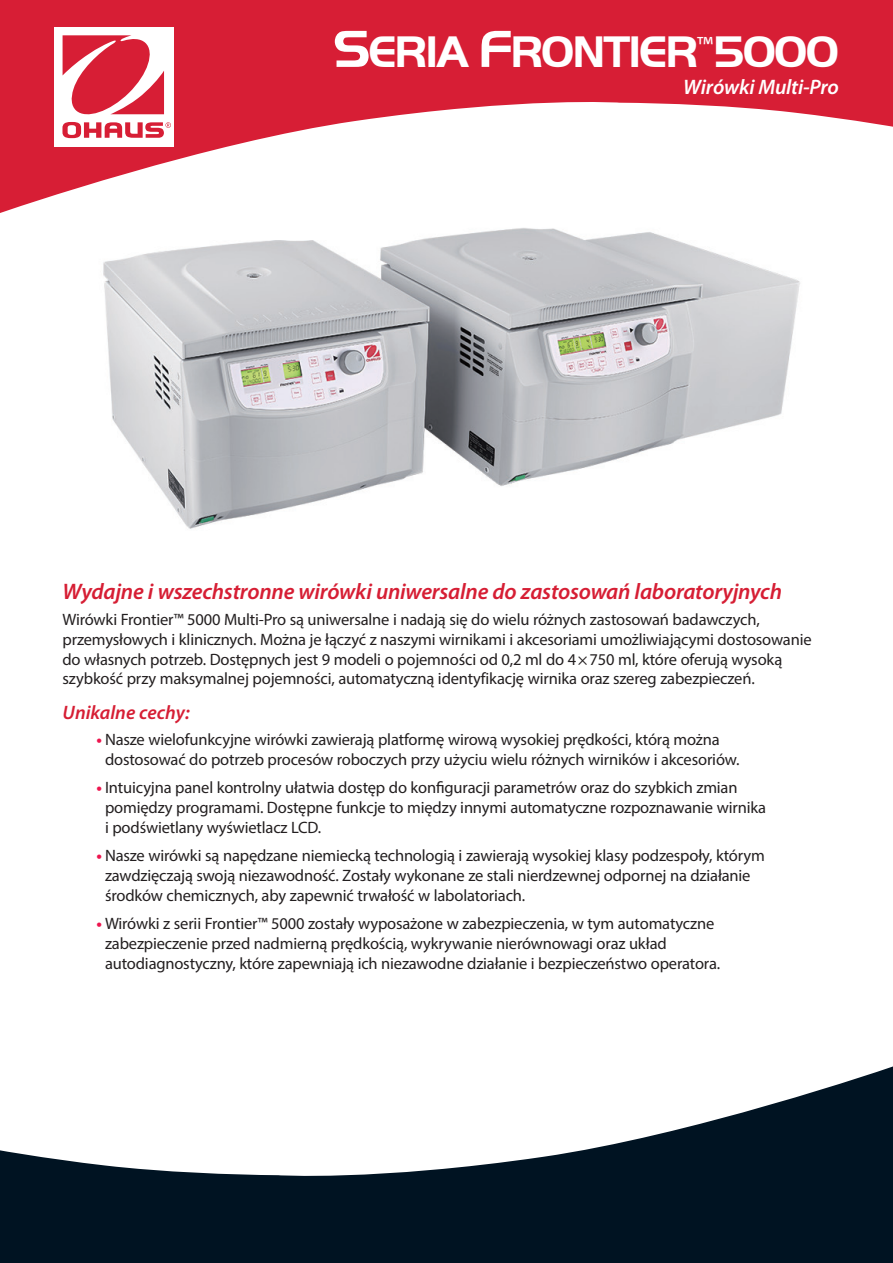
<style>
.page{position:relative;width:893px;height:1263px;background:#fff}
.page>*{position:absolute;margin:0;border:0;box-sizing:border-box;transform-origin:0 0}
.Cover_Product_Name{font:700 45.9px "Handel Got D";letter-spacing:-.04em;color:#fff}
.Cover_Headline_Text{font:italic 600 22.5px "Myriad Pro";letter-spacing:-.01em;color:#d61e34}
.Cover_Product_Sub_Title{font:italic 600 21px "Myriad Pro";letter-spacing:-.01em;color:#fff}
.Cover_Standard_Features_Include{font:italic 600 19.5px "Myriad Pro";color:#d61e34}
.Cover_Bullet_List{font:16.5px/19.8px "Myriad Pro";letter-spacing:-.01em;color:#231f20}
.Cover_Copy_Text{font:16.5px/19.8px "Myriad Pro";letter-spacing:-.01em;color:#231f20}
.s1{font-size:54px}
.s2{font-weight:700;color:#ed154e}
</style>
<div class="page">
<svg style="left:0;top:1066px;width:893px;height:197px;fill:#001322"></svg>
<svg style="left:0;top:0;width:893px;height:213px;fill:#d71e35"></svg>
<div style="left:54px;top:27px;width:120px;height:119px;background:#fff"></div>
<svg style="left:62px;top:35px;width:109px;height:103px"></svg>
<div style="left:76px;top:205px;width:806px;height:349px;background:#fff"></div>
<img style="left:103px;top:228px;width:697px;height:301px">
<p class="Cover_Product_Name" style="left:333px;top:26px;width:507px"><span class="s1">S</span>ERIA <span class="s1">F</span>RONTIER<sup>™</sup>5000</p>
<p class="Cover_Product_Sub_Title" style="left:683px;top:75px;width:157px">Wirówki Multi-Pro</p>
<p class="Cover_Headline_Text" style="left:63px;top:579px;width:721px">Wydajne i wszechstronne wirówki uniwersalne do zastosowań laboratoryjnych</p>
<p class="Cover_Copy_Text" style="left:63px;top:609px;width:751px">Wirówki Frontier™ 5000 Multi-Pro są uniwersalne i nadają się do wielu różnych zastosowań badawczych, przemysłowych i klinicznych. Można je łączyć z naszymi wirnikami i akcesoriami umożliwiającymi dostosowanie do własnych potrzeb. Dostępnych jest 9 modeli o pojemności od 0,2 ml do 4×750 ml, które oferują wysoką szybkość przy maksymalnej pojemności, automatyczną identyfikację wirnika oraz szereg zabezpieczeń.</p>
<p class="Cover_Standard_Features_Include" style="left:63px;top:702px;width:129px">Unikalne cechy:</p>
<p class="Cover_Bullet_List" style="left:105px;top:729px;width:636px;text-indent:-9px"><span class="s2">•</span> Nasze wielofunkcyjne wirówki zawierają platformę wirową wysokiej prędkości, którą można dostosować do potrzeb procesów roboczych przy użyciu wielu różnych wirników i akcesoriów.</p>
<p class="Cover_Bullet_List" style="left:105px;top:777px;width:663px;text-indent:-9px"><span class="s2">•</span> Intuicyjna panel kontrolny ułatwia dostęp do konfiguracji parametrów oraz do szybkich zmian pomiędzy programami. Dostępne funkcje to między innymi automatyczne rozpoznawanie wirnika i podświetlany wyświetlacz LCD.</p>
<p class="Cover_Bullet_List" style="left:105px;top:845px;width:661px;text-indent:-9px"><span class="s2">•</span> Nasze wirówki są napędzane niemiecką technologią i zawierają wysokiej klasy podzespoły, którym zawdzięczają swoją niezawodność. Zostały wykonane ze stali nierdzewnej odpornej na działanie środków chemicznych, aby zapewnić trwałość w labolatoriach.</p>
<p class="Cover_Bullet_List" style="left:105px;top:913px;width:617px;text-indent:-9px"><span class="s2">•</span> Wirówki z serii Frontier™ 5000 zostały wyposażone w zabezpieczenia, w tym automatyczne zabezpieczenie przed nadmierną prędkością, wykrywanie nierównowagi oraz układ autodiagnostyczny, które zapewniają ich niezawodne działanie i bezpieczeństwo operatora.</p>
</div>
